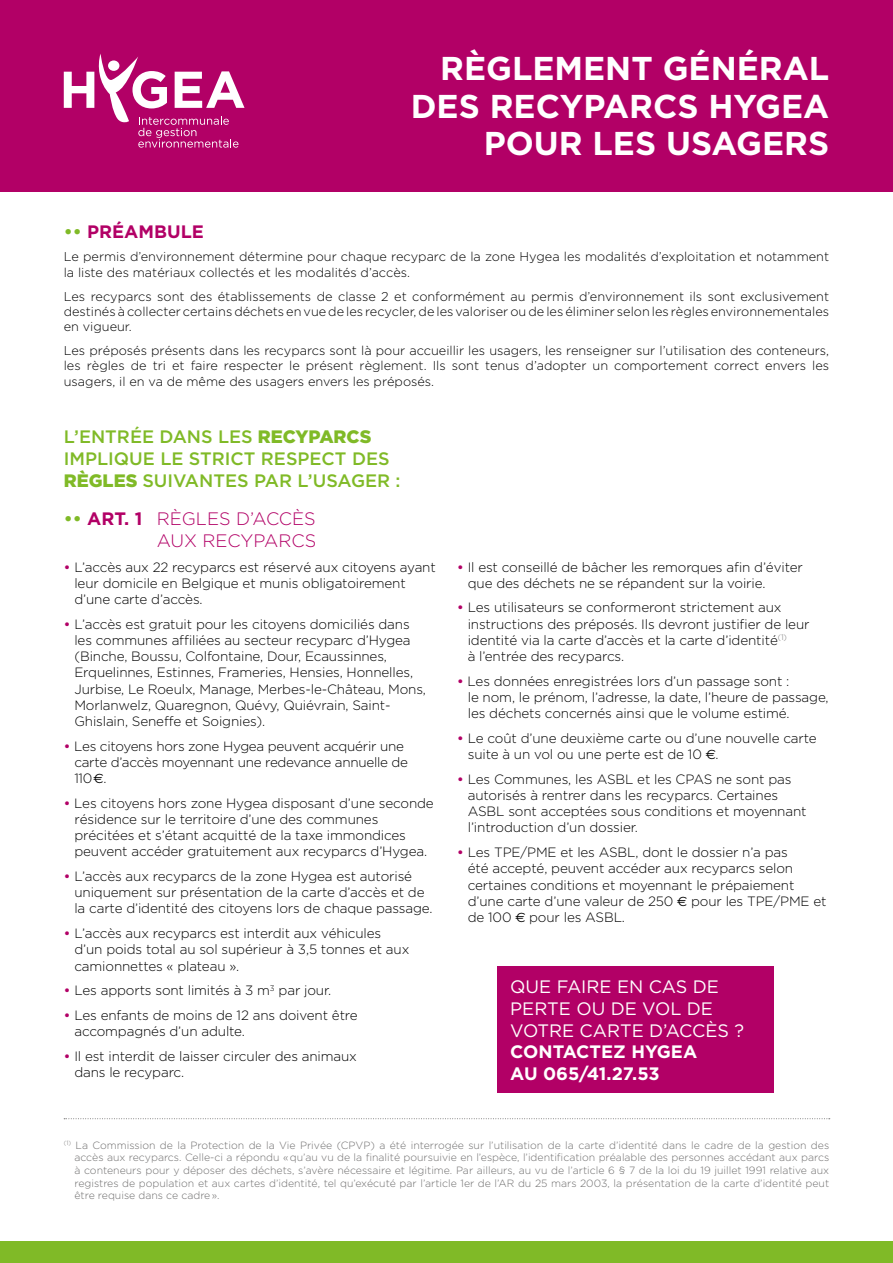
<style>
.page{position:relative;width:893px;height:1263px;background:#fff}
.page>*{position:absolute;margin:0;border:0;box-sizing:border-box;transform-origin:0 0}
.t1{font:700 33px/37.5px "Gotham";color:#fff;text-align:right}
.t2{font:500 18px/21.6px "Gotham";color:#80ba27}
.t3{font:18px/21.6px "Gotham";color:#fff}
.t4{font:300 18px/21.6px "Gotham";color:#b20066;text-align:right}
.t5{font:700 18px/21.6px "Gotham";color:#fff}
.t6{font:700 18px "Gotham";color:#b20066}
.t7{font:300 13.5px/16.2px "Gotham";letter-spacing:-.01em;color:#000}
.t8{font:300 12.75px/15.3px "Gotham";color:#000;text-align:justify}
.t9{font:300 10.5px/12.6px "Gotham";color:#706f6f;text-align:justify}
.s1{color:#80ba27}
.s2{font-weight:900}
.s3{font-weight:700;color:#80ba27}
.s4{font-weight:700}
.s5{font-weight:500;color:#b20066}
.s6{font-family:"Euro Sans";font-weight:400}
</style>
<div class="page">
<div style="left:0;top:0;width:893px;height:191px;background:#b20066"></div>
<div style="left:0;top:1242px;width:893px;height:21px;background:#80ba27"></div>
<svg style="left:64px;top:54px;width:181px;height:94px"></svg>
<svg style="left:64px;top:1118px;width:766px;height:1px"></svg>
<div style="left:497px;top:965px;width:277px;height:127px;background:#b20066"></div>
<h1 class="t1" style="left:411px;top:49px;width:420px">RÈGLEMENT GÉNÉRAL<br>DES RECYPARCS HYGEA<br>POUR LES USAGERS</h1>
<h2 class="t6" style="left:64px;top:221px;width:142px"><span class="s1">••</span> PRÉAMBULE</h2>
<p class="t8" style="left:64px;top:249px;width:767px">Le permis d’environnement détermine pour chaque recyparc de la zone Hygea les modalités d’exploitation et notamment la liste des matériaux collectés et les modalités d’accès.</p>
<p class="t8" style="left:64px;top:288px;width:767px">Les recyparcs sont des établissements de classe 2 et conformément au permis d’environnement ils sont exclusivement destinés à collecter certains déchets en vue de les recycler, de les valoriser ou de les éliminer selon les règles environnementales en vigueur.</p>
<p class="t8" style="left:64px;top:343px;width:767px">Les préposés présents dans les recyparcs sont là pour accueillir les usagers, les renseigner sur l’utilisation des conteneurs, les règles de tri et faire respecter le présent règlement. Ils sont tenus d’adopter un comportement correct envers les usagers, il en va de même des usagers envers les préposés.</p>
<h2 class="t2" style="left:64px;top:426px;width:338px">L’ENTRÉE DANS LES <span class="s2">RECYPARCS<br></span>IMPLIQUE LE STRICT RESPECT DES<br><span class="s2">RÈGLES</span> SUIVANTES PAR L’USAGER :</h2>
<h2 class="t4" style="left:64px;top:508px;width:254px"><span class="s3">••</span> <span class="s4">ART. 1</span> RÈGLES D’ACCÈS<br>AUX RECYPARCS</h2>
<p class="t7" style="left:74px;top:558px;width:363px;text-indent:-11px"><span class="s5">•</span> L’accès aux 22 recyparcs est réservé aux citoyens ayant leur domicile en Belgique et munis obligatoirement d’une carte d’accès.</p>
<p class="t7" style="left:74px;top:616px;width:353px;text-indent:-11px"><span class="s5">•</span> L’accès est gratuit pour les citoyens domiciliés dans les communes affiliées au secteur recyparc d’Hygea (Binche, Boussu, Colfontaine, Dour, Ecaussinnes, Erquelinnes, Estinnes, Frameries, Hensies, Honnelles, Jurbise, Le Roeulx, Manage, Merbes-le-Château, Mons, Morlanwelz, Quaregnon, Quévy, Quiévrain, Saint-Ghislain, Seneffe et Soignies).</p>
<p class="t7" style="left:74px;top:737px;width:335px;text-indent:-11px"><span class="s5">•</span> Les citoyens hors zone Hygea peuvent acquérir une carte d’accès moyennant une redevance annuelle de<br>110<span class="s6">€</span>.</p>
<p class="t7" style="left:74px;top:795px;width:361px;text-indent:-11px"><span class="s5">•</span> Les citoyens hors zone Hygea disposant d’une seconde résidence sur le territoire d’une des communes précitées et s’étant acquitté de la taxe immondices peuvent accéder gratuitement aux recyparcs d’Hygea.</p>
<p class="t7" style="left:74px;top:868px;width:360px;text-indent:-11px"><span class="s5">•</span> L’accès aux recyparcs de la zone Hygea est autorisé uniquement sur présentation de la carte d’accès et de la carte d’identité des citoyens lors de chaque passage.</p>
<p class="t7" style="left:74px;top:925px;width:337px;text-indent:-11px"><span class="s5">•</span> L’accès aux recyparcs est interdit aux véhicules d’un poids total au sol supérieur à 3,5 tonnes et aux camionnettes « plateau ».</p>
<p class="t7" style="left:64px;top:982px;width:269px"><span class="s5">•</span> Les apports sont limités à 3 m<sup>3</sup> par jour.</p>
<p class="t7" style="left:74px;top:1007px;width:285px;text-indent:-11px"><span class="s5">•</span> Les enfants de moins de 12 ans doivent être accompagnés d’un adulte.</p>
<p class="t7" style="left:74px;top:1048px;width:284px;text-indent:-11px"><span class="s5">•</span> Il est interdit de laisser circuler des animaux dans le recyparc.</p>
<p class="t7" style="left:468px;top:558px;width:337px;text-indent:-11px"><span class="s5">•</span> Il est conseillé de bâcher les remorques afin d’éviter que des déchets ne se répandent sur la voirie.</p>
<p class="t7" style="left:468px;top:599px;width:343px;text-indent:-11px"><span class="s5">•</span> Les utilisateurs se conformeront strictement aux instructions des préposés. Ils devront justifier de leur identité via la carte d’accès et la carte d’identité<sup>(1)<br></sup>à l’entrée des recyparcs.</p>
<p class="t7" style="left:468px;top:673px;width:362px;text-indent:-11px"><span class="s5">•</span> Les données enregistrées lors d’un passage sont :<br>le nom, le prénom, l’adresse, la date, l’heure de passage, les déchets concernés ainsi que le volume estimé.</p>
<p class="t7" style="left:468px;top:730px;width:351px;text-indent:-11px"><span class="s5">•</span> Le coût d’une deuxième carte ou d’une nouvelle carte suite à un vol ou une perte est de 10 <span class="s6">€</span>.</p>
<p class="t7" style="left:468px;top:771px;width:340px;text-indent:-11px"><span class="s5">•</span> Les Communes, les ASBL et les CPAS ne sont pas autorisés à rentrer dans les recyparcs. Certaines ASBL sont acceptées sous conditions et moyennant l’introduction d’un dossier.</p>
<p class="t7" style="left:468px;top:844px;width:360px;text-indent:-11px"><span class="s5">•</span> Les TPE/PME et les ASBL, dont le dossier n’a pas<br>été accepté, peuvent accéder aux recyparcs selon certaines conditions et moyennant le prépaiement d’une carte d’une valeur de 250 <span class="s6">€</span> pour les TPE/PME et de 100 <span class="s6">€</span> pour les ASBL.</p>
<h2 class="t3" style="left:510px;top:976px;width:235px">QUE FAIRE EN CAS DE<br>PERTE OU DE VOL DE<br>VOTRE CARTE D’ACCÈS ?</h2>
<h2 class="t5" style="left:510px;top:1040px;width:188px">CONTACTEZ HYGEA<br>AU 065/41.27.53</h2>
<p class="t9" style="left:74px;top:1139px;width:756px;text-indent:-11px"><sup>(1)</sup> La Commission de la Protection de la Vie Privée (CPVP) a été interrogée sur l’utilisation de la carte d’identité dans le cadre de la gestion des accès aux recyparcs. Celle-ci a répondu «qu’au vu de la finalité poursuivie en l’espèce, l’identification préalable des personnes accédant aux parcs à conteneurs pour y déposer des déchets, s’avère nécessaire et légitime. Par ailleurs, au vu de l’article 6 § 7 de la loi du 19 juillet 1991 relative aux registres de population et aux cartes d’identité, tel qu’exécuté par l’article 1er de l’AR du 25 mars 2003, la présentation de la carte d’identité peut être requise dans ce cadre».</p>
</div>
